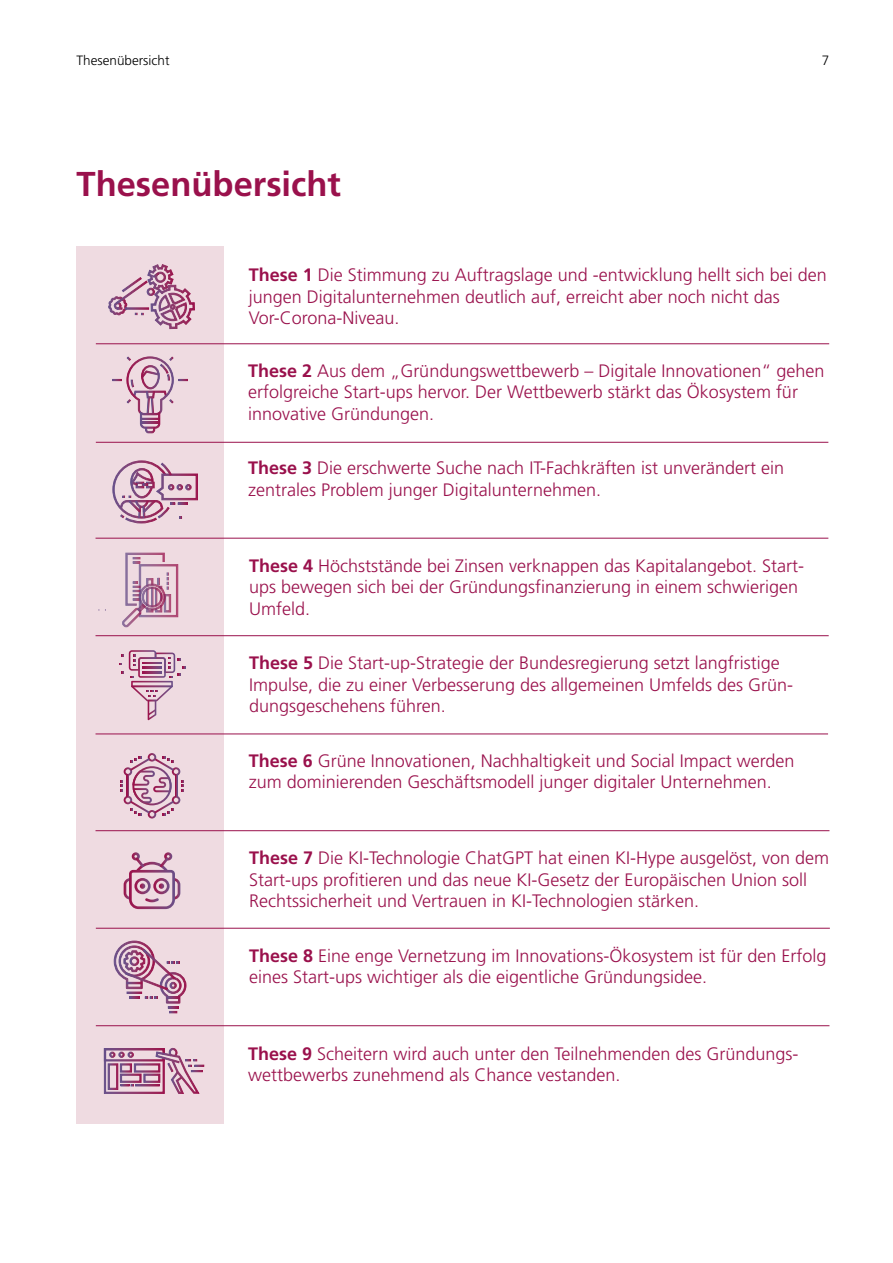
<style>
.page{position:relative;width:893px;height:1263px;background:#fff}
.page>*{position:absolute;margin:0;border:0;box-sizing:border-box;transform-origin:0 0}
.t1{font:700 34.5px "Frutiger LT Pro";color:#9a114c}
.t2{font:300 18px/21.6px "Frutiger LT Pro";color:#9a114c}
.t3{font:300 13.5px "Frutiger LT Pro";color:#000}
.s1{font-weight:700}
</style>
<div class="page">
<div style="left:77px;top:246px;width:147px;height:877px;background:#efdbe1"></div>
<hr style="left:96px;top:343px;width:733px;height:1px;background:#9a114c">
<svg style="left:108px;top:264px;width:87px;height:169px"></svg>
<hr style="left:96px;top:442px;width:732px;height:1px;background:#9a114c">
<hr style="left:96px;top:538px;width:732px;height:1px;background:#9a114c">
<svg style="left:112px;top:460px;width:86px;height:64px"></svg>
<hr style="left:96px;top:635px;width:733px;height:1px;background:#9a114c">
<svg style="left:122px;top:552px;width:57px;height:75px"></svg>
<hr style="left:96px;top:733px;width:732px;height:1px;background:#9a114c">
<svg style="left:119px;top:650px;width:66px;height:70px"></svg>
<hr style="left:96px;top:830px;width:733px;height:1px;background:#9a114c">
<svg style="left:120px;top:753px;width:64px;height:65px"></svg>
<hr style="left:96px;top:928px;width:734px;height:1px;background:#9a114c">
<svg style="left:124px;top:852px;width:56px;height:57px"></svg>
<hr style="left:96px;top:1025px;width:733px;height:1px;background:#9a114c">
<svg style="left:114px;top:940px;width:73px;height:73px"></svg>
<svg style="left:104px;top:1047px;width:100px;height:47px"></svg>
<p class="t3" style="left:77px;top:53px;width:95px">Thesenübersicht</p>
<p class="t3" style="left:822px;top:53px;width:9px">7</p>
<h1 class="t1" style="left:77px;top:163px;width:266px">Thesenübersicht</h1>
<p class="t2" style="left:249px;top:264px;width:580px"><span class="s1">These 1</span> Die Stimmung zu Auftragslage und -entwicklung hellt sich bei den jungen Digitalunternehmen deutlich auf, erreicht aber noch nicht das<br>Vor-Corona-Niveau.</p>
<p class="t2" style="left:248px;top:360px;width:578px"><span class="s1">These 2</span> Aus dem „Gründungswettbewerb – Digitale Innovationen“ gehen erfolgreiche Start-ups hervor. Der Wettbewerb stärkt das Ökosystem für innovative Gründungen.</p>
<p class="t2" style="left:248px;top:457px;width:537px"><span class="s1">These 3</span> Die erschwerte Suche nach IT-Fachkräften ist unverändert ein zentrales Problem junger Digitalunternehmen.</p>
<p class="t2" style="left:249px;top:555px;width:557px"><span class="s1">These 4</span> Höchststände bei Zinsen verknappen das Kapitalangebot. Start&shy;ups bewegen sich bei der Gründungsfinanzierung in einem schwierigen<br>Umfeld.</p>
<p class="t2" style="left:249px;top:652px;width:546px"><span class="s1">These 5</span> Die Start-up-Strategie der Bundesregierung setzt langfristige<br>Impulse, die zu einer Verbesserung des allgemeinen Umfelds des Grün&shy;dungsgeschehens führen.</p>
<p class="t2" style="left:249px;top:750px;width:547px"><span class="s1">These 6</span> Grüne Innovationen, Nachhaltigkeit und Social Impact werden zum dominierenden Geschäftsmodell junger digitaler Unternehmen.</p>
<p class="t2" style="left:249px;top:847px;width:582px"><span class="s1">These 7</span> Die KI-Technologie ChatGPT hat einen KI-Hype ausgelöst, von dem<br>Start-ups profitieren und das neue KI-Gesetz der Europäischen Union soll<br>Rechtssicherheit und Vertrauen in KI-Technologien stärken.</p>
<p class="t2" style="left:249px;top:945px;width:579px"><span class="s1">These 8</span> Eine enge Vernetzung im Innovations-Ökosystem ist für den Erfolg eines Start-ups wichtiger als die eigentliche Gründungsidee.</p>
<p class="t2" style="left:248px;top:1043px;width:552px"><span class="s1">These 9</span> Scheitern wird auch unter den Teilnehmenden des Gründungs&shy;wettbewerbs zunehmend als Chance vestanden.</p>
</div>
